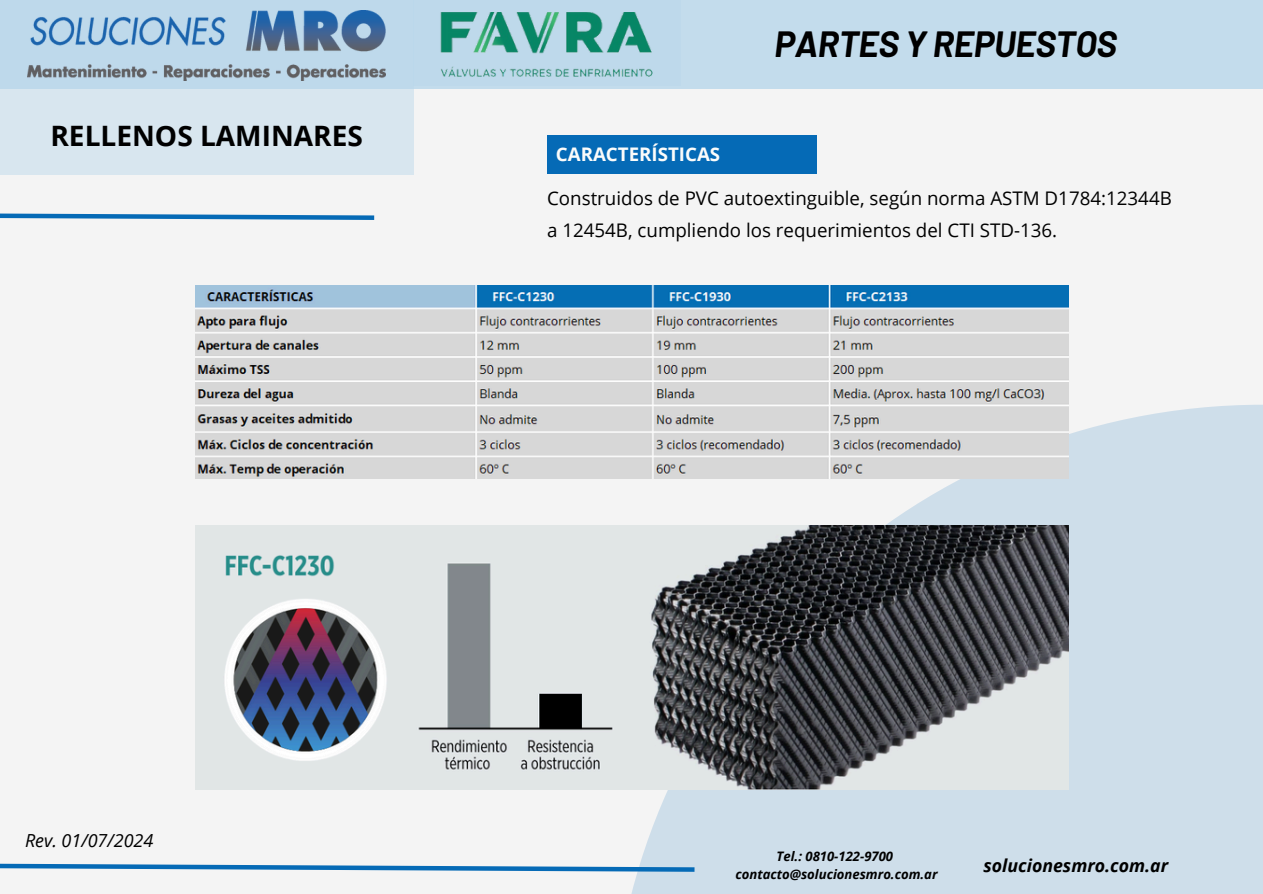
<style>
.page{position:relative;width:1263px;height:894px;background:#fff}
.page>*{position:absolute;margin:0;border:0;box-sizing:border-box;transform-origin:0 0}
.t1{font:italic 700 35.55px "Barlow";letter-spacing:-.01em;color:#000}
.t2{font:700 28.05px "Open Sans";color:#000}
.t3{font:18.75px/32.7px "Open Sans";color:#000}
.t4{font:700 18.75px "Open Sans";color:#fbfcfb}
.t5{font:italic 18px "Open Sans";color:#000}
.t6{font:italic 700 17.7px "Open Sans";color:#000}
.t7{font:italic 700 13.05px "Open Sans";color:#000}
</style>
<div class="page">
<div style="left:0;top:0;width:1263px;height:893px;background:#f4f4f4"></div>
<div style="left:0;top:0;width:1263px;height:89px;background:#c3dcec"></div>
<div style="left:0;top:0;width:413px;height:175px;background:linear-gradient(to bottom,#b7d5ea,#dfe9f0)"></div>
<svg style="left:611px;top:404px;width:652px;height:489px;background:#d2e0eb"></svg>
<svg style="left:0;top:860px;width:699px;height:13px"></svg>
<svg style="left:0;top:213px;width:375px;height:7px"></svg>
<img style="left:28px;top:11px;width:358px;height:69px">
<div style="left:413px;top:0;width:268px;height:86px;background:#b9d7eb"></div>
<img style="left:440px;top:12px;width:213px;height:64px">
<div style="left:547px;top:136px;width:270px;height:38px;background:#056ab6"></div>
<img style="left:195px;top:286px;width:873px;height:192px">
<img style="left:195px;top:525px;width:873px;height:264px">
<p class="t2" style="left:50px;top:116px;width:314px">RELLENOS LAMINARES</p>
<p class="t4" style="left:556px;top:140px;width:166px">CARACTERÍSTICAS</p>
<h2 class="t1" style="left:774px;top:21px;width:344px">PARTES Y REPUESTOS</h2>
<h4 class="t3" style="left:547px;top:181px;width:626px">Construidos de PVC autoextinguible, según norma ASTM D1784:12344B a 12454B, cumpliendo los requerimientos del CTI STD-136.</h4>
<h5 class="t5" style="left:25px;top:827px;width:130px">Rev. 01/07/2024</h5>
<h5 class="t7" style="left:776px;top:846px;width:118px">Tel.: 0810-122-9700</h5>
<p class="t7" style="left:735px;top:864px;width:203px">contacto@solucionesmro.com.ar</p>
<p class="t6" style="left:983px;top:852px;width:186px">solucionesmro.com.ar</p>
</div>
